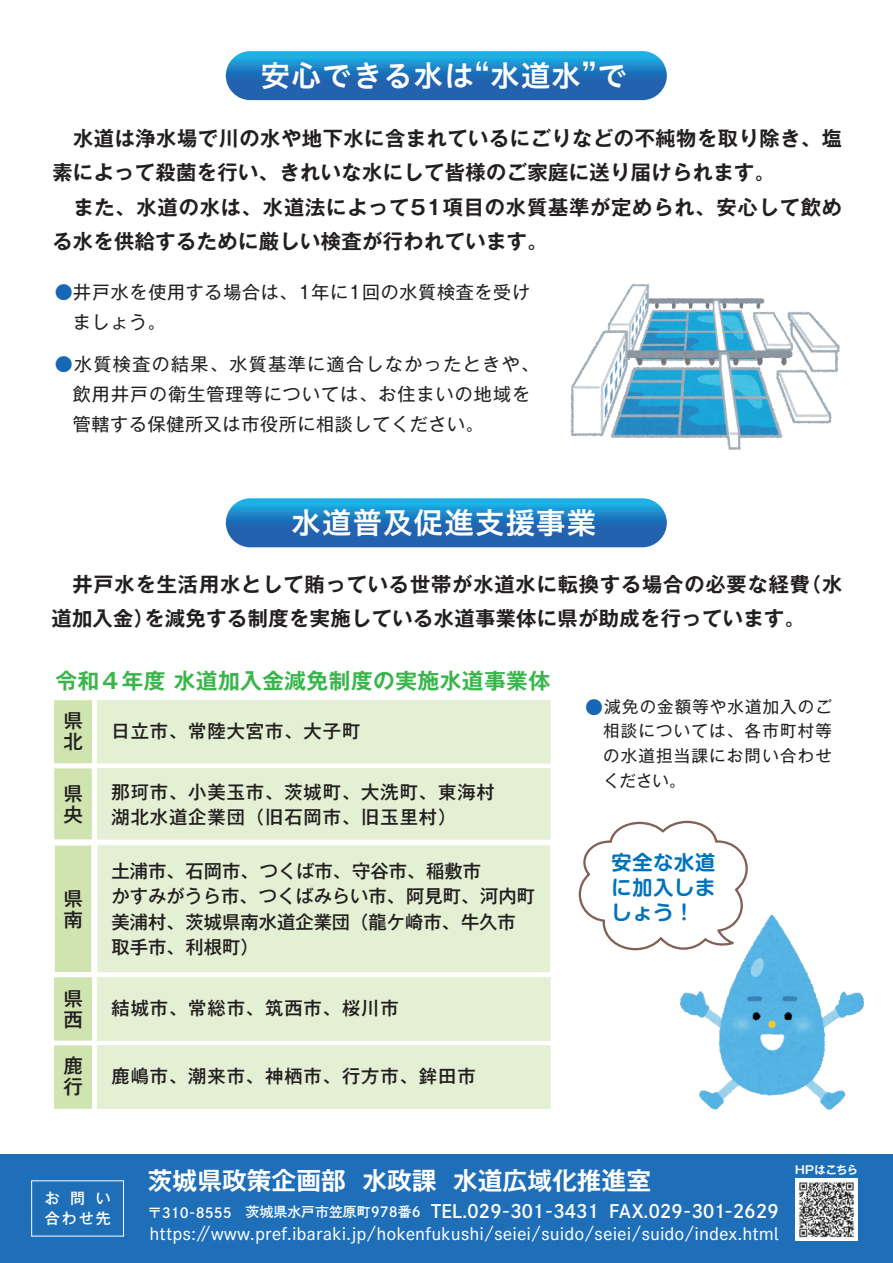
<style>
.page{position:relative;width:893px;height:1263px;background:#fff}
.page>*{position:absolute;margin:0;border:0;box-sizing:border-box;transform-origin:0 0}
.t1{font:30px "Hiragino UD Sans Std W6";letter-spacing:.02em;color:#fff}
.t2{font:700 24.75px "Gothic MB101 Pr 6 De";color:#fff}
.t3{font:700 21.75px "Gothic MB101 Pr 6 De";letter-spacing:.02em;color:#3ab54a}
.t4{font:700 20.25px/34.5px "Gothic MB101 Pr 6 De";letter-spacing:.025em;color:#231f20}
.t5{font:700 20.1px/25px "Shin M Go Pr 6 De";letter-spacing:.04em;color:#0072bc;text-align:justify}
.t6{font:500 19.5px/21.3px "Gothic MB101 Pr 6";color:#231f20}
.t7{font:500 18.3px/25.5px "Gothic MB101 Pr 6";letter-spacing:.05em;color:#231f20}
.t8{font:500 18.3px/25.5px "Gothic MB101 Pr 6";color:#231f20}
.t9{font:18.3px "P Shuei Go Kin Std B";letter-spacing:-.02em;color:#fff}
.t10{font:18px/30px "Gothic MB101 Pr 6";letter-spacing:.06em;color:#231f20}
.t11{font:18px/30px "Gothic MB101 Pr 6";letter-spacing:.04em;color:#231f20}
.t12{font:16.8px "P Shuei Go Kin Std M";color:#fff}
.t13{font:16.5px/24.5px "Gothic MB101 Pr 6";letter-spacing:.07em;color:#231f20;text-align:justify}
.t14{font:500 15px "Gothic MB101 Pr 6";letter-spacing:.13em;color:#fff}
.t15{font:13.95px "P Shuei Go Kin Std B";color:#fff}
.t16{font:700 11.1px "Gothic MB101 Pr 6 De";color:#fff}
.s1{color:#1768b4}
.s2{font-size:18px;color:#1768b4}
</style>
<div class="page">
<img style="left:570px;top:284px;width:270px;height:166px">
<svg style="left:578px;top:820px;width:170px;height:131px"></svg>
<img style="left:669px;top:908px;width:195px;height:202px">
<div style="left:94px;top:698px;width:459px;height:68px;background:#e4f0d4"></div>
<div style="left:92px;top:696px;width:463px;height:72px;border:4px solid #fff"></div>
<div style="left:94px;top:766px;width:459px;height:76px;background:#e4f0d4"></div>
<div style="left:92px;top:764px;width:463px;height:81px;border:4px solid #fff"></div>
<div style="left:94px;top:842px;width:459px;height:133px;background:#e4f0d4"></div>
<div style="left:92px;top:840px;width:464px;height:138px;border:6px solid #fff"></div>
<div style="left:94px;top:975px;width:459px;height:68px;background:#e4f0d4"></div>
<div style="left:92px;top:973px;width:463px;height:72px;border:4px solid #fff"></div>
<div style="left:94px;top:1043px;width:459px;height:68px;background:#e4f0d4"></div>
<div style="left:92px;top:1041px;width:463px;height:72px;border:4px solid #fff"></div>
<div style="left:225px;top:50px;width:443px;height:51px;background:#2362af;border-radius:25px"></div>
<svg style="left:227px;top:53px;width:438px;height:41px"></svg>
<div style="left:224px;top:50px;width:444px;height:52px;border:2px solid #fff;border-radius:25px"></div>
<div style="left:225px;top:497px;width:443px;height:51px;background:#2362af;border-radius:25px"></div>
<svg style="left:227px;top:500px;width:438px;height:41px"></svg>
<div style="left:224px;top:497px;width:444px;height:52px;border:2px solid #fff;border-radius:25px"></div>
<div style="left:0;top:1154px;width:893px;height:109px;background:#1f6fb8"></div>
<div style="left:31px;top:1180px;width:93px;height:56px;border:1px solid #fff"></div>
<div style="left:52px;top:698px;width:42px;height:68px;background:#cfe4ae"></div>
<div style="left:49px;top:695px;width:48px;height:73px;border:5px solid #fff"></div>
<div style="left:52px;top:766px;width:42px;height:76px;background:#cfe4ae"></div>
<div style="left:49px;top:763px;width:48px;height:82px;border:5px solid #fff"></div>
<div style="left:52px;top:842px;width:42px;height:133px;background:#cfe4ae"></div>
<div style="left:49px;top:839px;width:48px;height:139px;border:6px solid #fff"></div>
<div style="left:52px;top:975px;width:42px;height:68px;background:#cfe4ae"></div>
<div style="left:49px;top:973px;width:48px;height:72px;border:5px solid #fff"></div>
<div style="left:52px;top:1043px;width:42px;height:68px;background:#cfe4ae"></div>
<div style="left:49px;top:1041px;width:48px;height:72px;border:5px solid #fff"></div>
<img style="left:795px;top:1179px;width:62px;height:62px">
<h1 class="t1" style="left:261px;top:53px;width:368px">安心できる水は“水道水で”</h1>
<p class="t4" style="left:52px;top:120px;width:791px">　水道は浄水場で川の水や地下水に含まれているにごりなどの不純物を取り除き、塩素によって殺菌を行い、きれいな水にして皆様のご家庭に送り届けられます。<br>　また、水道の水は、水道法によって51項目の水質基準が定められ、安心して飲める水を供給するために厳しい検査が行われています。</p>
<p class="t11" style="left:73px;top:276px;width:459px;text-indent:-18px"><span class="s1">●</span>井戸水を使用する場合は、1年に1回の水質検査を受けましょう。</p>
<p class="t10" style="left:73px;top:348px;width:468px;text-indent:-18px"><span class="s1">●</span>水質検査の結果、水質基準に適合しなかったときや、飲用井戸の衛生管理等については、お住まいの地域を管轄する保健所又は市役所に相談してください。</p>
<h1 class="t1" style="left:291px;top:500px;width:307px">水道普及促進支援事業</h1>
<p class="t4" style="left:51px;top:566px;width:760px;text-align:right">　井戸水を生活用水として賄っている世帯が水道水に転換する場合の必要な経費を減免する制度を実施している水道事業体に県が助成を行っています。</p>
<p class="t4" style="left:801px;top:566px;width:43px">（水</p>
<p class="t4" style="left:51px;top:601px;width:104px">道加入金）</p>
<p class="t3" style="left:55px;top:662px;width:496px">令和４年度水道加入金減免制度の実施水道事業体</p>
<p class="t6" style="left:63px;top:709px;width:21px">県北</p>
<p class="t6" style="left:63px;top:782px;width:20px;line-height:20.7px">県央</p>
<p class="t6" style="left:63px;top:886px;width:20px">県南</p>
<p class="t6" style="left:63px;top:987px;width:20px;line-height:20.5px">県西</p>
<p class="t6" style="left:63px;top:1054px;width:20px;line-height:20.9px">鹿行</p>
<p class="t7" style="left:111px;top:717px;width:250px">日立市、常陸大宮市、大子町</p>
<p class="t7" style="left:111px;top:778px;width:385px">那珂市、小美玉市、茨城町、大洗町、東海村湖北水道企業団（旧石岡市、旧玉里村(</p>
<p class="t8" style="left:111px;top:857px;width:425px">土浦市、石岡市、つくば市、守谷市、稲敷市<br>かすみがうら市、つくばみらい市、阿見町、河内町美浦村、茨城県南水道企業団（龍ケ崎市、牛久市取手市、利根町(</p>
<p class="t7" style="left:111px;top:994px;width:289px">結城市、常総市、筑西市、桜川市</p>
<p class="t7" style="left:111px;top:1062px;width:366px">鹿嶋市、潮来市、神栖市、行方市、鉾田市</p>
<p class="t13" style="left:603px;top:693px;width:230px;text-indent:-18px"><span class="s2">●</span>減免の金額等や水道加入のご相談については、各市町村等の水道担当課にお問い合わせください。</p>
<p class="t5" style="left:612px;top:848px;width:105px">安全な水道に加入しましょう!</p>
<p class="t14" style="left:45px;top:1185px;width:67px">お問い</p>
<p class="t14" style="left:45px;top:1205px;width:67px">合わせ先</p>
<p class="t2" style="left:148px;top:1160px;width:199px">茨城県政策企画部</p>
<p class="t2" style="left:362px;top:1160px;width:76px">水政課</p>
<p class="t2" style="left:453px;top:1160px;width:199px">水道広域化推進室</p>
<p class="t9" style="left:431px;top:1198px;width:170px">TEL.029-301-3431</p>
<p class="t9" style="left:609px;top:1198px;width:172px">FAX.029-301-2629</p>
<p class="t15" style="left:148px;top:1202px;width:274px">〒310-8555　茨城県水戸市笠原町978番6</p>
<p class="t12" style="left:150px;top:1222px;width:631px">https: //www.pref.ibaraki.jp/hokenfukushi/seiei/suido/seiei/suido/index.html</p>
<p class="t16" style="left:795px;top:1161px;width:64px">HPはこちら</p>
</div>
